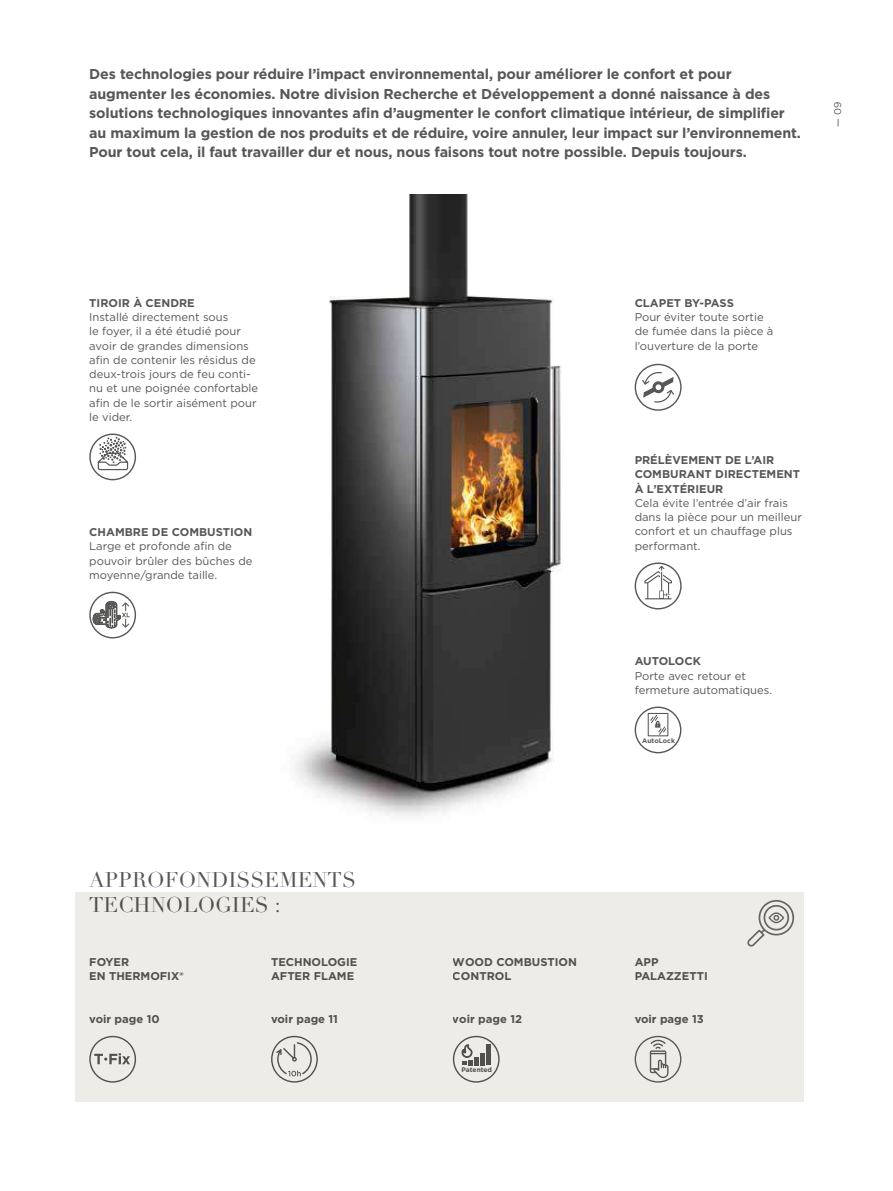
<style>
.page{position:relative;width:893px;height:1191px;background:#fff}
.page>*{position:absolute;margin:0;border:0;box-sizing:border-box;transform-origin:0 0}
.t1{font:21px/25.2px "Didot LT Std";color:#575756}
.t2{font:700 14.25px/19.5px "Gotham";letter-spacing:-.01em;color:#575756}
.t3{font:11.25px/14.2px "Gotham";color:#575756}
.t4{font:700 11.25px/14.2px "Gotham";color:#575756}
.t5{font:9.75px "Gotham";color:#575756}
.t6{font:700 6.6px "Gotham";color:#575756}
</style>
<div class="page">
<img style="left:295px;top:194px;width:363px;height:622px">
<div style="left:75px;top:892px;width:729px;height:209px;background:#eeece6"></div>
<svg style="left:747px;top:900px;width:47px;height:46px"></svg>
<svg style="left:89px;top:433px;width:47px;height:47px"></svg>
<svg style="left:89px;top:591px;width:47px;height:47px"></svg>
<svg style="left:635px;top:706px;width:46px;height:47px"></svg>
<svg style="left:635px;top:562px;width:47px;height:47px"></svg>
<svg style="left:89px;top:1035px;width:47px;height:47px"></svg>
<svg style="left:271px;top:1035px;width:47px;height:47px"></svg>
<svg style="left:453px;top:1035px;width:47px;height:47px"></svg>
<svg style="left:480px;top:1052px;width:4px;height:13px"></svg>
<hr style="left:486px;top:1044px;width:4px;height:21px;background:#51504d">
<svg style="left:635px;top:364px;width:47px;height:47px"></svg>
<svg style="left:635px;top:1035px;width:46px;height:47px"></svg>
<p class="t2" style="left:89px;top:65px;width:713px">Des technologies pour réduire l’impact environnemental, pour améliorer le confort et pour augmenter les économies. Notre division Recherche et Développement a donné naissance à des solutions technologiques innovantes afin d’augmenter le confort climatique intérieur, de simplifier au maximum la gestion de nos produits et de réduire, voire annuler, leur impact sur l’environnement.<br>Pour tout cela, il faut travailler dur et nous, nous faisons tout notre possible. Depuis toujours.</p>
<p class="t5" style="left:831px;top:127px;width:26px;rotate:-90deg">— 09</p>
<p class="t4" style="left:89px;top:295px;width:107px">TIROIR À CENDRE</p>
<p class="t3" style="left:89px;top:310px;width:170px">Installé directement sous<br>le foyer, il a été étudié pour avoir de grandes dimensions afin de contenir les résidus de deux-trois jours de feu conti&shy;nu et une poignée confortable afin de le sortir aisément pour le vider.</p>
<p class="t4" style="left:89px;top:525px;width:164px">CHAMBRE DE COMBUSTION</p>
<p class="t3" style="left:89px;top:539px;width:165px">Large et profonde afin de pouvoir brûler des bûches de moyenne/grande taille.</p>
<h1 class="t1" style="left:89px;top:867px;width:268px">APPROFONDISSEMENTS<br>TECHNOLOGIES :</h1>
<p class="t4" style="left:89px;top:955px;width:96px">FOYER<br>EN THERMOFIX®</p>
<p class="t4" style="left:89px;top:1012px;width:72px">voir page 10</p>
<p class="t4" style="left:271px;top:955px;width:88px">TECHNOLOGIE<br>AFTER FLAME</p>
<p class="t4" style="left:271px;top:1012px;width:68px">voir page 11</p>
<p class="t4" style="left:635px;top:295px;width:101px">CLAPET BY-PASS</p>
<p class="t3" style="left:635px;top:310px;width:140px">Pour éviter toute sortie de fumée dans la pièce à l’ouverture de la porte</p>
<p class="t4" style="left:635px;top:453px;width:167px">PRÉLÈVEMENT DE L’AIR<br>COMBURANT DIRECTEMENT<br>À L’EXTÉRIEUR</p>
<p class="t3" style="left:635px;top:495px;width:169px">Cela évite l’entrée d’air frais dans la pièce pour un meilleur confort et un chauffage plus performant.</p>
<p class="t4" style="left:635px;top:654px;width:68px">AUTOLOCK</p>
<p class="t3" style="left:635px;top:668px;width:139px">Porte avec retour et fermeture automatiques.</p>
<p class="t6" style="left:642px;top:736px;width:34px">AutoLock</p>
<p class="t4" style="left:453px;top:955px;width:126px">WOOD COMBUSTION<br>CONTROL</p>
<p class="t4" style="left:453px;top:1012px;width:71px">voir page 12</p>
<p class="t6" style="left:461px;top:1065px;width:32px">Patented</p>
<p class="t4" style="left:635px;top:955px;width:75px">APP<br>PALAZZETTI</p>
<p class="t4" style="left:635px;top:1012px;width:71px">voir page 13</p>
</div>
